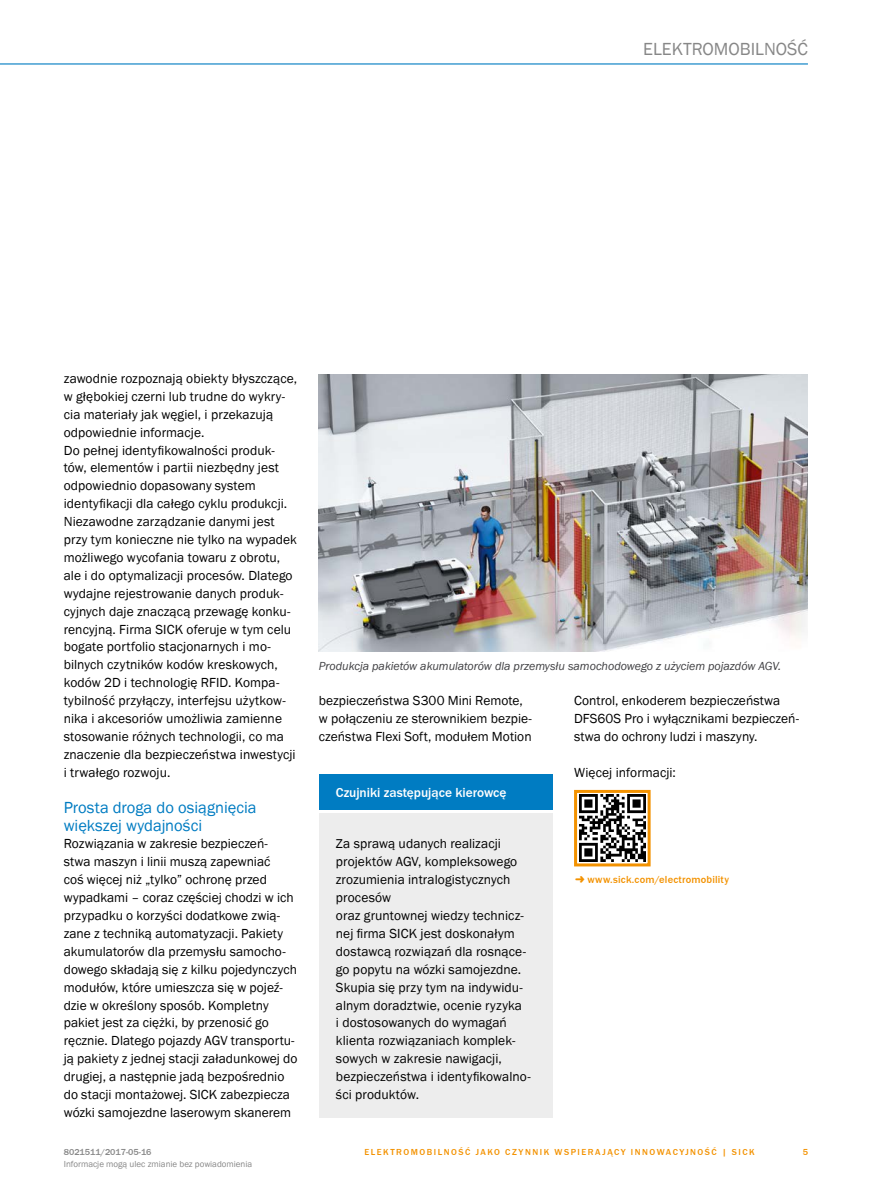
<style>
.page{position:relative;width:893px;height:1188px;background:#fff}
.page>*{position:absolute;margin:0;border:0;box-sizing:border-box;transform-origin:0 0}
.t1{font:18px "SICK Franklin";color:#878787}
.t2{font:16.5px/17.9px "SICK Franklin";color:#007cc2}
.t3{font:13.5px/17.9px "SICK Franklin";letter-spacing:.005em;color:#000}
.t4{font:500 13.5px "SICK Franklin";color:#fff}
.t5{font:italic 12px "SICK Franklin";color:#3f3f42}
.t6{font:500 10.5px "SICK Franklin";letter-spacing:.02em;color:#f39200}
.t7{font:500 9px "SICK Franklin";letter-spacing:.17em;color:#f39200}
.t8{font:9px "SICK Franklin";color:#878787}
.t9{font:500 9px "SICK Franklin";color:#878787}
</style>
<div class="page">
<svg style="left:579px;top:794px;width:67px;height:68px"></svg>
<img style="left:579px;top:795px;width:67px;height:66px">
<div style="left:574px;top:790px;width:77px;height:76px;border:3px solid #f39200"></div>
<hr style="left:0;top:63px;width:808px;height:2px;background:#007cc2">
<img style="left:319px;top:374px;width:489px;height:278px">
<div style="left:319px;top:775px;width:234px;height:35px;background:#007cc2"></div>
<div style="left:319px;top:813px;width:234px;height:305px;background:#ededed"></div>
<h1 class="t1" style="left:643px;top:38px;width:166px">ELEKTROMOBILNOŚĆ</h1>
<p class="t3" style="left:64px;top:370px;width:235px">zawodnie rozpoznają obiekty błyszczące, w głębokiej czerni lub trudne do wykry&shy;cia materiały jak węgiel, i przekazują odpowiednie informacje.<br>Do pełnej identyfikowalności produk&shy;tów, elementów i partii niezbędny jest odpowiednio dopasowany system identyfikacji dla całego cyklu produkcji.<br>Niezawodne zarządzanie danymi jest przy tym konieczne nie tylko na wypadek możliwego wycofania towaru z obrotu, ale i do optymalizacji procesów. Dlatego wydajne rejestrowanie danych produk&shy;cyjnych daje znaczącą przewagę konku&shy;rencyjną. Firma SICK oferuje w tym celu bogate portfolio stacjonarnych i mo&shy;bilnych czytników kodów kreskowych, kodów 2D i technologię RFID. Kompa&shy;tybilność przyłączy, interfejsu użytkow&shy;nika i akcesoriów umożliwia zamienne stosowanie różnych technologii, co ma znaczenie dla bezpieczeństwa inwestycji i trwałego rozwoju.</p>
<p class="t2" style="left:64px;top:798px;width:194px">Prosta droga do osiągnięcia większej wydajności</p>
<p class="t3" style="left:64px;top:835px;width:235px">Rozwiązania w zakresie bezpieczeń&shy;stwa maszyn i linii muszą zapewniać<br>coś więcej niż „tylko” ochronę przed wypadkami – coraz częściej chodzi w ich przypadku o korzyści dodatkowe zwią&shy;zane z techniką automatyzacji. Pakiety akumulatorów dla przemysłu samocho&shy;dowego składają się z kilku pojedynczych modułów, które umieszcza się w pojeź&shy;dzie w określony sposób. Kompletny pakiet jest za ciężki, by przenosić go ręcznie. Dlatego pojazdy AGV transportu&shy;ją pakiety z jednej stacji załadunkowej do drugiej, a następnie jadą bezpośrednio do stacji montażowej. SICK zabezpiecza wózki samojezdne laserowym skanerem</p>
<p class="t5" style="left:319px;top:659px;width:464px">Produkcja pakietów akumulatorów dla przemysłu samochodowego z użyciem pojazdów AGV.</p>
<p class="t3" style="left:319px;top:692px;width:215px">bezpieczeństwa S300 Mini Remote, w połączeniu ze sterownikiem bezpie&shy;czeństwa Flexi Soft, modułem Motion</p>
<p class="t4" style="left:336px;top:785px;width:172px">Czujniki zastępujące kierowcę</p>
<p class="t3" style="left:336px;top:835px;width:196px">Za sprawą udanych realizacji projektów AGV, kompleksowego zrozumienia intralogistycznych procesów<br>oraz gruntownej wiedzy technicz&shy;nej firma SICK jest doskonałym dostawcą rozwiązań dla rosnące&shy;go popytu na wózki samojezdne.<br>Skupia się przy tym na indywidu&shy;alnym doradztwie, ocenie ryzyka<br>i dostosowanych do wymagań klienta rozwiązaniach komplek&shy;sowych w zakresie nawigacji, bezpieczeństwa i identyfikowalno&shy;ści produktów.</p>
<p class="t3" style="left:574px;top:692px;width:227px">Control, enkoderem bezpieczeństwa<br>DFS60S Pro i wyłącznikami bezpieczeń&shy;stwa do ochrony ludzi i maszyny.</p>
<p class="t3" style="left:574px;top:764px;width:103px">Więcej informacji:</p>
<p class="t6" style="left:587px;top:873px;width:143px">www.sick.com/electromobility</p>
<p class="t9" style="left:64px;top:1146px;width:89px">8021511/2017-05-16</p>
<p class="t7" style="left:364px;top:1146px;width:392px">ELEKTROMOBILNOŚĆ JAKO CZYNNIK WSPIERAJĄCY INNOWACYJNOŚĆ | SICK</p>
<p class="t8" style="left:64px;top:1159px;width:190px">Informacje mogą ulec zmianie bez powiadomienia</p>
<p class="t7" style="left:803px;top:1146px;width:7px">5</p>
</div>
